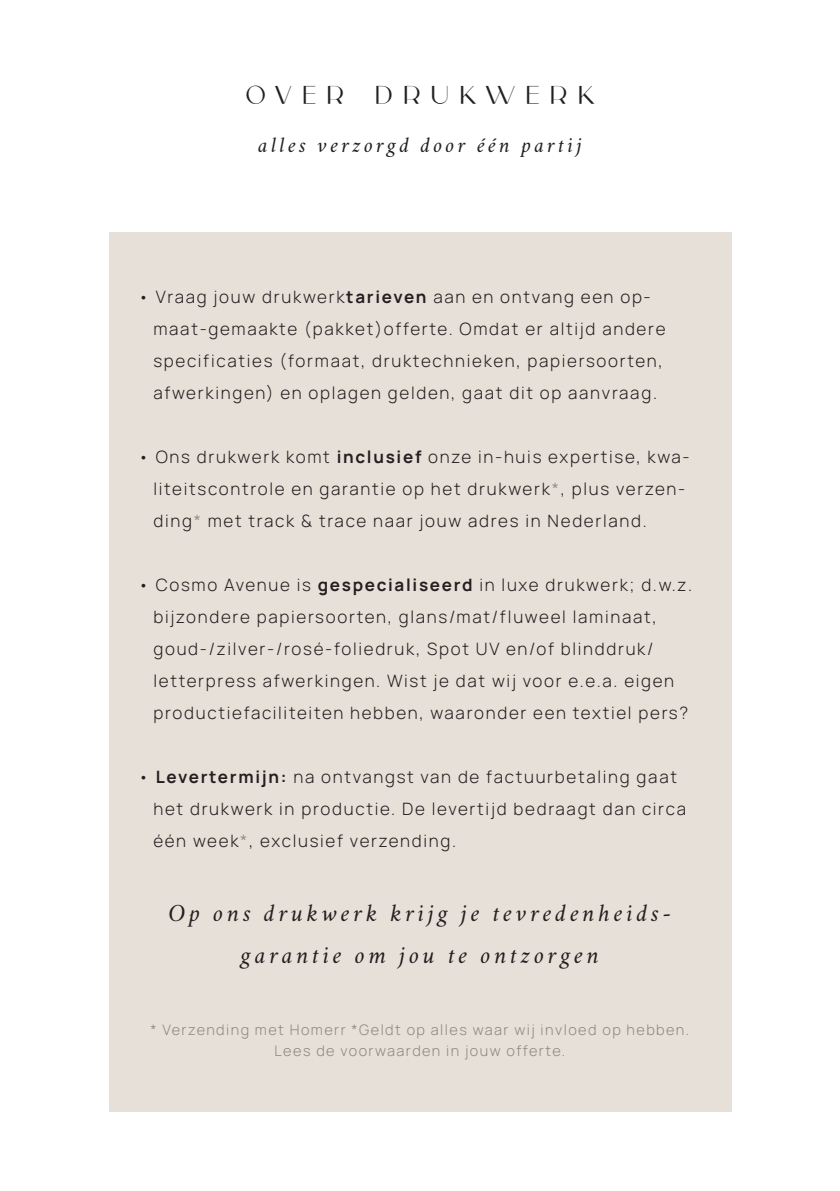
<style>
.page{position:relative;width:840px;height:1191px;background:#fff}
.page>*{position:absolute;margin:0;border:0;box-sizing:border-box;transform-origin:0 0}
.t1{font:300 26px "Carla Sans";letter-spacing:.375em;color:#231f20}
.t2{font:italic 25px/42px "Crimson";letter-spacing:.15em;color:#231f20;text-align:center}
.t3{font:italic 22px "Crimson";letter-spacing:.15em;color:#231f20}
.t4{font:300 17px/32px "Manrope";letter-spacing:.1em;color:#231f20}
.t5{font:300 14.4px/20.6px "Manrope";letter-spacing:.1em;color:#91887d;text-align:center}
.s1{font-weight:700}
.s2{color:#91887d}
</style>
<div class="page">
<div style="left:109px;top:232px;width:621px;height:879px;background:#e6e0d8"></div>
<hr style="left:839px;top:0;width:1px;height:1191px;background:#e6e0d8">
<h1 class="t1" style="left:245px;top:73px;width:350px">OVER DRUKWERK</h1>
<p class="t3" style="left:258px;top:131px;width:325px">alles verzorgd door één partij</p>
<p class="t4" style="left:153px;top:280px;width:513px;text-indent:-15px">• Vraag jouw drukwerk<span class="s1">tarieven</span> aan en ontvang een op&shy;maat-gemaakte (pakket)offerte. Omdat er altijd andere specificaties (formaat, druktechnieken, papiersoorten, afwerkingen) en oplagen gelden, gaat dit op aanvraag.</p>
<p class="t4" style="left:153px;top:440px;width:537px;text-indent:-15px">• Ons drukwerk komt <span class="s1">inclusief</span> onze in-huis expertise, kwa&shy;liteitscontrole en garantie op het drukwerk<span class="s2">*</span>, plus verzen&shy;ding<span class="s2">*</span> met track &amp; trace naar jouw adres in Nederland.</p>
<p class="t4" style="left:153px;top:568px;width:540px;text-indent:-15px">• Cosmo Avenue is <span class="s1">gespecialiseerd</span> in luxe drukwerk; d.w.z. bijzondere papiersoorten, glans/mat/fluweel laminaat, goud-/zilver-/rosé-foliedruk, Spot UV en/of blinddruk/ letterpress afwerkingen. Wist je dat wij voor e.e.a. eigen productiefaciliteiten hebben, waaronder een textiel pers?</p>
<p class="t4" style="left:153px;top:760px;width:534px;text-indent:-15px">• <span class="s1">Levertermijn:</span> na ontvangst van de factuurbetaling gaat het drukwerk in productie. De levertijd bedraagt dan circa één week<span class="s2">*</span>, exclusief verzending.</p>
<h2 class="t2" style="left:168px;top:892px;width:504px">Op ons drukwerk krijg je tevredenheids&shy;garantie om jou te ontzorgen</h2>
<p class="t5" style="left:150px;top:1019px;width:539px">* Verzending met Homerr *Geldt op alles waar wij invloed op hebben.<br>Lees de voorwaarden in jouw offerte.</p>
</div>
